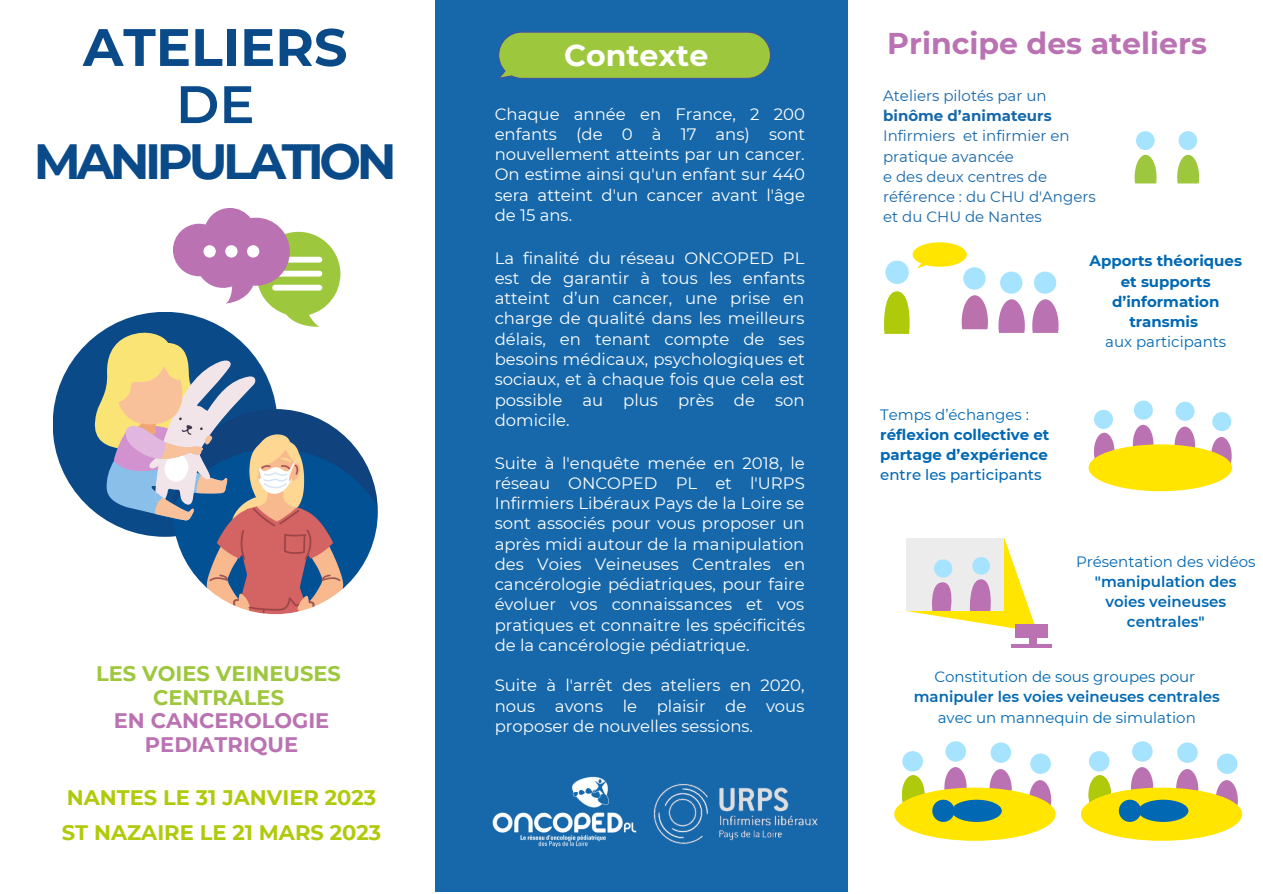
<style>
.page{position:relative;width:1263px;height:894px;background:#fff}
.page>*{position:absolute;margin:0;border:0;box-sizing:border-box;transform-origin:0 0}
.t1{font:700 52.5px "Montserrat";color:#0a4a89}
.t2{font:600 52.5px "Montserrat";color:#0a4a89}
.t3{font:700 49.35px "Montserrat";letter-spacing:-.09em;color:#0a4a89}
.t4{font:700 30px "Montserrat";color:#ba72b2}
.t5{font:700 30px "Montserrat";color:#fff}
.t6{font:700 21px/34.8px "Montserrat";color:#afca0a}
.t7{font:700 21px/23.5px "Montserrat";color:#9dc73c;text-align:center}
.t8{font:700 21px/23.5px "Montserrat";color:#ba72b2;text-align:center}
.t9{font:16.5px/20.2px "Montserrat";color:#fff;text-align:justify}
.t10{font:15px/20.2px "Montserrat";color:#1668ab}
.t11{font:15px "Montserrat";color:#0168b3}
.t12{font:700 15px/20.2px "Montserrat";color:#0168b3}
.t13{font:600 15px/20.2px "Montserrat";color:#0168b3;text-align:center}
.t14{font:500 15px "Montserrat";color:#0168b3}
.t15{font:700 15px "Montserrat";color:#1668ab}
</style>
<div class="page">
<div style="left:53px;top:312px;width:224px;height:224px;background:#0a4a89;border-radius:50%"></div>
<img style="left:173px;top:409px;width:205px;height:205px;border-radius:50%">
<svg style="left:90px;top:208px;width:250px;height:312px"></svg>
<svg style="left:906px;top:538px;width:129px;height:91px"></svg>
<div style="left:972px;top:557px;width:18px;height:17px;background:#a5e3ff;border-radius:50%"></div>
<div style="left:934px;top:559px;width:18px;height:18px;background:#a5e3ff;border-radius:50%"></div>
<div style="left:1029px;top:636px;width:8px;height:7px;background:#ba72b2"></div>
<div style="left:1015px;top:624px;width:33px;height:13px;background:#ba72b2"></div>
<svg style="left:1011px;top:643px;width:41px;height:4px"></svg>
<svg style="left:962px;top:295px;width:26px;height:34px"></svg>
<div style="left:963px;top:267px;width:23px;height:22px;background:#a5e3ff;border-radius:50%"></div>
<svg style="left:884px;top:291px;width:26px;height:43px"></svg>
<div style="left:885px;top:260px;width:24px;height:24px;background:#a5e3ff;border-radius:50%"></div>
<svg style="left:913px;top:242px;width:54px;height:26px"></svg>
<svg style="left:1135px;top:155px;width:21px;height:28px"></svg>
<div style="left:1136px;top:131px;width:19px;height:19px;background:#a5e3ff;border-radius:50%"></div>
<svg style="left:1032px;top:299px;width:26px;height:34px"></svg>
<div style="left:1034px;top:271px;width:22px;height:22px;background:#a5e3ff;border-radius:50%"></div>
<svg style="left:998px;top:299px;width:27px;height:34px"></svg>
<div style="left:1000px;top:271px;width:22px;height:22px;background:#a5e3ff;border-radius:50%"></div>
<svg style="left:1177px;top:155px;width:22px;height:28px"></svg>
<div style="left:1178px;top:131px;width:19px;height:19px;background:#a5e3ff;border-radius:50%"></div>
<div style="left:1211px;top:437px;width:21px;height:38px;background:#ba72b2;border-radius:50%"></div>
<div style="left:1174px;top:426px;width:21px;height:38px;background:#ba72b2;border-radius:50%"></div>
<div style="left:1133px;top:424px;width:20px;height:38px;background:#ba72b2;border-radius:50%"></div>
<div style="left:1094px;top:432px;width:20px;height:38px;background:#ba72b2;border-radius:50%"></div>
<div style="left:1089px;top:444px;width:143px;height:47px;background:#ffe500;border-radius:50%"></div>
<div style="left:1212px;top:412px;width:19px;height:19px;background:#a5e3ff;border-radius:50%"></div>
<div style="left:1175px;top:401px;width:19px;height:19px;background:#a5e3ff;border-radius:50%"></div>
<div style="left:1134px;top:400px;width:19px;height:19px;background:#a5e3ff;border-radius:50%"></div>
<div style="left:1094px;top:409px;width:19px;height:20px;background:#a5e3ff;border-radius:50%"></div>
<div style="left:1029px;top:779px;width:22px;height:41px;background:#ba72b2;border-radius:50%"></div>
<div style="left:989px;top:768px;width:23px;height:41px;background:#ba72b2;border-radius:50%"></div>
<div style="left:944px;top:766px;width:23px;height:41px;background:#ba72b2;border-radius:50%"></div>
<div style="left:1030px;top:753px;width:21px;height:20px;background:#a5e3ff;border-radius:50%"></div>
<div style="left:990px;top:742px;width:21px;height:20px;background:#a5e3ff;border-radius:50%"></div>
<div style="left:945px;top:741px;width:21px;height:20px;background:#a5e3ff;border-radius:50%"></div>
<div style="left:902px;top:751px;width:21px;height:20px;background:#a5e3ff;border-radius:50%"></div>
<div style="left:902px;top:774px;width:22px;height:40px;background:#afca0a;border-radius:50%"></div>
<div style="left:894px;top:787px;width:162px;height:53px;background:#ffe500;border-radius:50%"></div>
<div style="left:932px;top:799px;width:22px;height:22px;background:#0168b3;border-radius:50%"></div>
<div style="left:952px;top:799px;width:50px;height:22px;background:#0168b3;border-radius:50%"></div>
<div style="left:1215px;top:779px;width:23px;height:41px;background:#ba72b2;border-radius:50%"></div>
<div style="left:1176px;top:768px;width:22px;height:41px;background:#ba72b2;border-radius:50%"></div>
<div style="left:1131px;top:766px;width:22px;height:41px;background:#ba72b2;border-radius:50%"></div>
<div style="left:1217px;top:753px;width:20px;height:20px;background:#a5e3ff;border-radius:50%"></div>
<div style="left:1177px;top:742px;width:21px;height:20px;background:#a5e3ff;border-radius:50%"></div>
<div style="left:1132px;top:741px;width:21px;height:20px;background:#a5e3ff;border-radius:50%"></div>
<div style="left:1089px;top:751px;width:20px;height:20px;background:#a5e3ff;border-radius:50%"></div>
<div style="left:1088px;top:774px;width:23px;height:40px;background:#afca0a;border-radius:50%"></div>
<div style="left:1081px;top:787px;width:161px;height:53px;background:#ffe500;border-radius:50%"></div>
<div style="left:1119px;top:799px;width:22px;height:22px;background:#0168b3;border-radius:50%"></div>
<div style="left:1138px;top:799px;width:50px;height:22px;background:#0168b3;border-radius:50%"></div>
<div style="left:435px;top:0;width:413px;height:891px;background:#1668ab"></div>
<svg style="left:498px;top:32px;width:273px;height:47px;background:#94be44"></svg>
<img style="left:492px;top:776px;width:145px;height:72px">
<img style="left:653px;top:783px;width:165px;height:61px">
<h1 class="t1" style="left:83px;top:15px;width:266px">ATELIERS</h1>
<h1 class="t2" style="left:176px;top:72px;width:80px">DE</h1>
<h2 class="t3" style="left:34px;top:131px;width:364px">MANIPULATION</h2>
<p class="t7" style="left:96px;top:661px;width:246px">LES VOIES VEINEUSES<br>CENTRALES</p>
<p class="t8" style="left:114px;top:708px;width:217px">EN CANCEROLOGIE<br>PEDIATRIQUE</p>
<p class="t6" style="left:62px;top:779px;width:321px">NANTES LE 31 JANVIER 2023<br>ST NAZAIRE LE 21 MARS 2023</p>
<h3 class="t5" style="left:564px;top:37px;width:146px">Contexte</h3>
<p class="t9" style="left:495px;top:103px;width:312px">Chaque année en France, 2 200 enfants (de 0 à 17 ans) sont nouvellement atteints par un cancer.<br>On estime ainsi qu'un enfant sur 440 sera atteint d'un cancer avant l'âge de 15 ans.</p>
<p class="t9" style="left:495px;top:247px;width:312px">La finalité du réseau ONCOPED PL est de garantir à tous les enfants atteint d’un cancer, une prise en charge de qualité dans les meilleurs délais, en tenant compte de ses besoins médicaux, psychologiques et sociaux, et à chaque fois que cela est possible au plus près de son domicile.</p>
<p class="t9" style="left:495px;top:452px;width:312px">Suite à l'enquête menée en 2018, le réseau ONCOPED PL et l'URPS Infirmiers Libéraux Pays de la Loire se sont associés pour vous proposer un après midi autour de la manipulation des Voies Veineuses Centrales en cancérologie pédiatriques, pour faire évoluer vos connaissances et vos pratiques et connaitre les spécificités de la cancérologie pédiatrique.</p>
<p class="t9" style="left:495px;top:675px;width:311px">Suite à l'arrêt des ateliers en 2020, nous avons le plaisir de vous proposer de nouvelles sessions.</p>
<h3 class="t4" style="left:887px;top:25px;width:321px">Principe des ateliers</h3>
<p class="t10" style="left:883px;top:85px;width:165px">Ateliers pilotés par un</p>
<p class="t15" style="left:883px;top:106px;width:170px">binôme d’animateurs</p>
<p class="t10" style="left:883px;top:126px;width:214px">Infirmiers et infirmier en pratique avancée<br>e des deux centres de référence : du CHU d'Angers et du CHU de Nantes</p>
<p class="t12" style="left:1089px;top:251px;width:154px;text-align:center">Apports théoriques et supports d’information transmis</p>
<p class="t11" style="left:1105px;top:333px;width:123px">aux participants</p>
<p class="t11" style="left:880px;top:405px;width:150px">Temps d’échanges :</p>
<p class="t12" style="left:880px;top:424px;width:171px">réflexion collective et partage d’expérience</p>
<p class="t14" style="left:880px;top:465px;width:163px">entre les participants</p>
<p class="t11" style="left:1076px;top:552px;width:181px">Présentation des vidéos</p>
<p class="t13" style="left:1095px;top:571px;width:143px">"manipulation des voies veineuses centrales"</p>
<p class="t11" style="left:934px;top:667px;width:262px">Constitution de sous groupes pour</p>
<p class="t13" style="left:914px;top:686px;width:307px">manipuler les voies veineuses centrales</p>
<p class="t11" style="left:938px;top:708px;width:260px">avec un mannequin de simulation</p>
</div>
